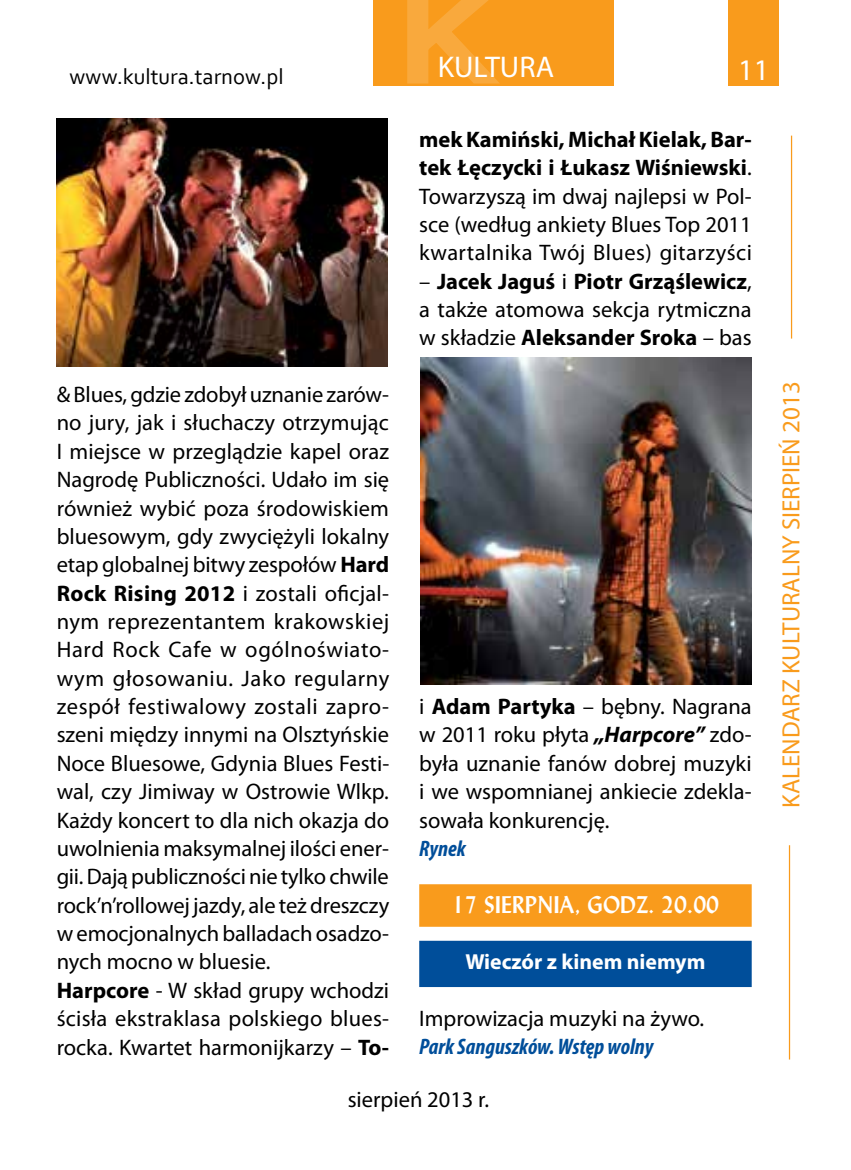
<style>
.page{position:relative;width:851px;height:1170px;background:#fff}
.page>*{position:absolute;margin:0;border:0;box-sizing:border-box;transform-origin:0 0}
.t1{font:30px "Myriad Pro";color:#fff}
.t2{font:25px "Myriad Pro";color:#f99b1c}
.t3{font:22.5px/28.2px "Myriad Pro";color:#000;text-align:justify}
.t4{font:italic 700 condensed 22.5px "Myriad Pro";color:#004e9a}
.t5{font:22.5px "Corbel";color:#000}
.t6{font:700 22.5px "Lydian PL";color:#fff}
.t7{font:700 21.75px "Myriad Pro";color:#fff}
.s1{font-weight:700}
.s2{font-weight:700;font-style:italic}
</style>
<div class="page">
<div style="left:373px;top:0;width:241px;height:85px;background:#f99b1c"></div>
<svg style="left:404px;top:0;width:164px;height:86px"></svg>
<div style="left:728px;top:0;width:50px;height:85px;background:#f99b1c"></div>
<hr style="left:790px;top:136px;width:2px;height:202px;background:#f99b1c">
<hr style="left:788px;top:845px;width:2px;height:214px;background:#f99b1c">
<div style="left:419px;top:884px;width:332px;height:42px;background:#f99b1c"></div>
<div style="left:419px;top:940px;width:332px;height:46px;background:#004e9a"></div>
<img style="left:57px;top:118px;width:330px;height:248px">
<img style="left:420px;top:357px;width:331px;height:327px">
<p class="t5" style="left:70px;top:62px;width:215px">www.kultura.tarnow.pl</p>
<h1 class="t1" style="left:437px;top:48px;width:118px">KULTURA</h1>
<h1 class="t1" style="left:738px;top:51px;width:32px">11</h1>
<p class="t3" style="left:57px;top:380px;width:334px;text-align:left">&amp; Blues, gdzie zdobył uznanie zarów&shy;no jury, jak i słuchaczy otrzymując I miejsce w przeglądzie kapel oraz Nagrodę Publiczności. Udało im się również wybić poza środowiskiem bluesowym, gdy zwyciężyli lokalny etap globalnej bitwy zespołów <span class="s1">Hard Rock Rising 2012</span> i zostali oficjal&shy;nym reprezentantem krakowskiej Hard Rock Cafe w ogólnoświato&shy;wym głosowaniu. Jako regularny zespół festiwalowy zostali zapro&shy;szeni między innymi na Olsztyńskie Noce Bluesowe, Gdynia Blues Festi&shy;wal, czy Jimiway w Ostrowie Wlkp.<br>Każdy koncert to dla nich okazja do uwolnienia maksymalnej ilości ener&shy;gii. Dają publiczności nie tylko chwile rock’n’rollowej jazdy, ale też dreszczy w emocjonalnych balladach osadzo&shy;nych mocno w bluesie.<br><span class="s1">Harpcore</span> - W skład grupy wchodzi ścisła ekstraklasa polskiego blues&shy;rocka. Kwartet harmonijkarzy – <span class="s1">To-</span></p>
<p class="t3" style="left:419px;top:125px;width:334px"><span class="s1">mek Kamiński, Michał Kielak, Bar&shy;tek Łęczycki i Łukasz Wiśniewski</span>.<br>Towarzyszą im dwaj najlepsi w Pol&shy;sce (według ankiety Blues Top 2011 kwartalnika Twój Blues) gitarzyści</p>
<p class="t3" style="left:419px;top:266px;width:334px">– <span class="s1">Jacek Jaguś</span> i <span class="s1">Piotr Grząślewicz</span>, a także atomowa sekcja rytmiczna w składzie <span class="s1">Aleksander Sroka</span> – bas</p>
<p class="t3" style="left:419px;top:692px;width:334px">i <span class="s1">Adam Partyka</span> – bębny. Nagrana w 2011 roku płyta <span class="s2">„Harpcore”</span> zdo&shy;była uznanie fanów dobrej muzyki i we wspomnianej ankiecie zdekla&shy;sowała konkurencję.</p>
<p class="t4" style="left:419px;top:834px;width:48px">Rynek</p>
<p class="t6" style="left:451px;top:889px;width:269px">17 SIERPNIA, GODZ. 20.00</p>
<p class="t7" style="left:465px;top:947px;width:241px">Wieczór z kinem niemym</p>
<p class="t3" style="left:419px;top:1003px;width:286px">Improwizacja muzyki na żywo.</p>
<p class="t4" style="left:419px;top:1032px;width:235px">Park Sanguszków. Wstęp wolny</p>
<p class="t3" style="left:347px;top:1085px;width:143px">sierpień 2013 r.</p>
<p class="t2" style="left:775px;top:807px;width:428px;rotate:-90deg">KALENDARZ KULTURALNY SIERPIEŃ 2013</p>
</div>
